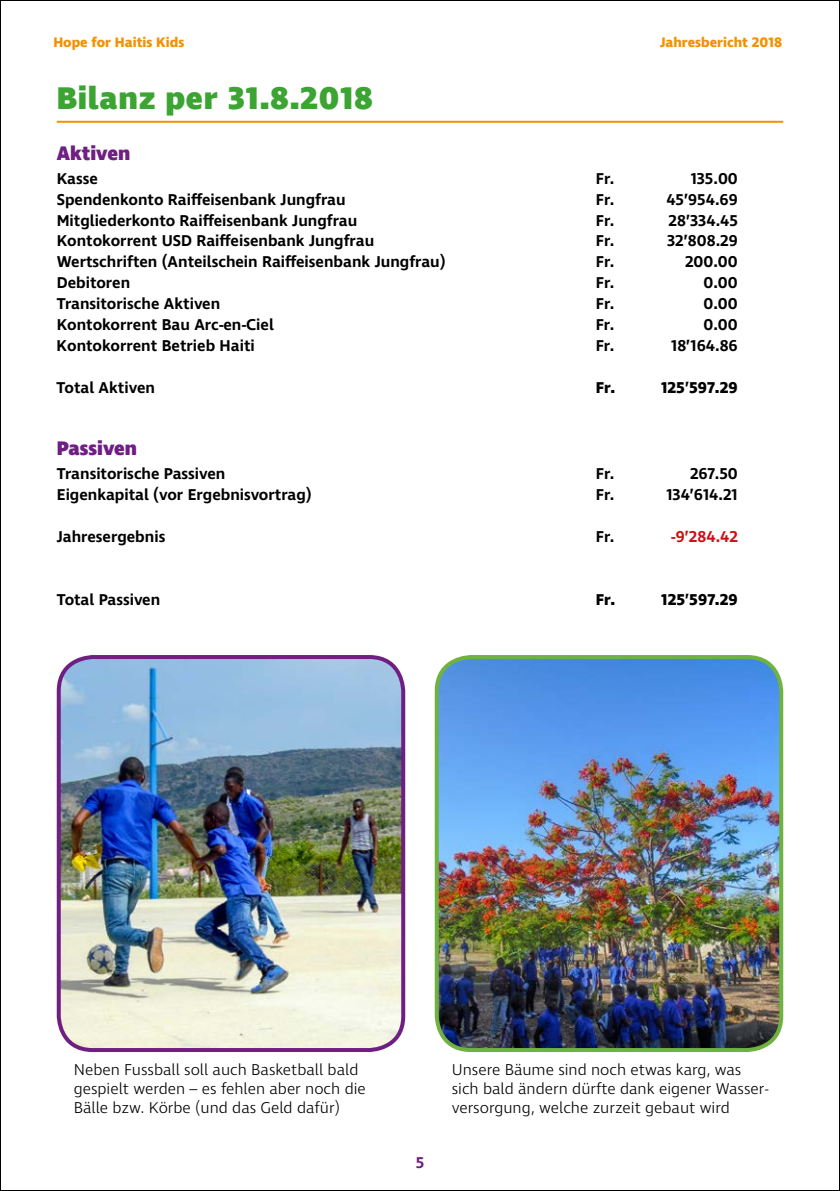
<style>
.page{position:relative;width:840px;height:1191px;background:#fff}
.page>*{position:absolute;margin:0;border:0;box-sizing:border-box;transform-origin:0 0}
.t1{font:800 32px "Ingra";letter-spacing:.02em;color:#3ca432}
.t2{font:800 20px "Ingra";color:#6f1e82}
.t3{font:600 16px "Ingra";color:#000}
.t4{font:300 16px/18.6px "Ingra";color:#000}
.t5{font:700 16px "Ingra";color:#000}
.t6{font:600 16px "Ingra";color:#cd1013}
.t7{font:600 16px "Ingra";color:#6f1e82}
.t8{font:700 14px "Ingra";color:#f39100}
.s1{font-weight:600}
</style>
<div class="page">
<hr style="left:57px;top:121px;width:725px;height:2px;background:#f39100">
<img style="left:59px;top:657px;width:344px;height:393px">
<div style="left:57px;top:655px;width:348px;height:397px;border:4px solid #6f1e82;border-radius:34px"></div>
<img style="left:439px;top:657px;width:341px;height:393px">
<div style="left:434px;top:655px;width:348px;height:397px;border:4px solid #70b23f;border-radius:34px"></div>
<p class="t8" style="left:53px;top:34px;width:132px">Hope for Haitis Kids</p>
<p class="t8" style="left:659px;top:34px;width:123px">Jahresbericht 2018</p>
<h1 class="t1" style="left:57px;top:78px;width:318px">Bilanz per 31.8.2018</h1>
<p class="t2" style="left:57px;top:141px;width:75px">Aktiven</p>
<p class="t3" style="left:57px;top:168px;width:43px">Kasse</p>
<p class="t3" style="left:595px;top:168px;width:20px">Fr.</p>
<p class="t3" style="left:690px;top:168px;width:49px">135.00</p>
<p class="t3" style="left:57px;top:189px;width:290px">Spendenkonto Raiffeisenbank Jungfrau</p>
<p class="t3" style="left:595px;top:189px;width:20px">Fr.</p>
<p class="t3" style="left:666px;top:189px;width:73px">45’954.69</p>
<p class="t3" style="left:57px;top:210px;width:302px">Mitgliederkonto Raiffeisenbank Jungfrau</p>
<p class="t3" style="left:595px;top:210px;width:20px">Fr.</p>
<p class="t3" style="left:668px;top:210px;width:71px">28’334.45</p>
<p class="t3" style="left:57px;top:231px;width:319px">Kontokorrent USD Raiffeisenbank Jungfrau</p>
<p class="t3" style="left:595px;top:231px;width:20px">Fr.</p>
<p class="t3" style="left:666px;top:231px;width:72px">32’808.29</p>
<p class="t3" style="left:57px;top:252px;width:390px">Wertschriften (Anteilschein Raiffeisenbank Jungfrau)</p>
<p class="t3" style="left:595px;top:252px;width:20px">Fr.</p>
<p class="t3" style="left:684px;top:252px;width:54px">200.00</p>
<p class="t3" style="left:57px;top:273px;width:75px">Debitoren</p>
<p class="t3" style="left:595px;top:273px;width:20px">Fr.</p>
<p class="t3" style="left:703px;top:273px;width:36px">0.00</p>
<p class="t3" style="left:57px;top:293px;width:165px">Transitorische Aktiven</p>
<p class="t3" style="left:595px;top:293px;width:20px">Fr.</p>
<p class="t3" style="left:703px;top:293px;width:36px">0.00</p>
<p class="t3" style="left:57px;top:314px;width:219px">Kontokorrent Bau Arc-en-Ciel</p>
<p class="t3" style="left:595px;top:314px;width:20px">Fr.</p>
<p class="t3" style="left:703px;top:314px;width:36px">0.00</p>
<p class="t3" style="left:57px;top:335px;width:200px">Kontokorrent Betrieb Haiti</p>
<p class="t3" style="left:595px;top:335px;width:20px">Fr.</p>
<p class="t3" style="left:670px;top:335px;width:68px">18’164.86</p>
<p class="t3" style="left:57px;top:377px;width:100px">Total Aktiven</p>
<p class="t5" style="left:595px;top:377px;width:21px">Fr.</p>
<p class="t5" style="left:660px;top:377px;width:78px">125<span class="s1">’</span>597.29</p>
<p class="t2" style="left:57px;top:436px;width:82px">Passiven</p>
<p class="t3" style="left:57px;top:463px;width:170px">Transitorische Passiven</p>
<p class="t3" style="left:595px;top:463px;width:20px">Fr.</p>
<p class="t3" style="left:689px;top:463px;width:49px">267.50</p>
<p class="t3" style="left:57px;top:484px;width:256px">Eigenkapital (vor Ergebnisvortrag)</p>
<p class="t3" style="left:595px;top:484px;width:20px">Fr.</p>
<p class="t3" style="left:666px;top:484px;width:73px">134’614.21</p>
<p class="t3" style="left:57px;top:526px;width:110px">Jahresergebnis</p>
<p class="t3" style="left:595px;top:526px;width:20px">Fr.</p>
<p class="t6" style="left:670px;top:526px;width:69px">-9’284.42</p>
<p class="t3" style="left:57px;top:589px;width:105px">Total Passiven</p>
<p class="t5" style="left:595px;top:589px;width:21px">Fr.</p>
<p class="t5" style="left:660px;top:589px;width:78px">125<span class="s1">’</span>597.29</p>
<p class="t4" style="left:74px;top:1061px;width:293px">Neben Fussball soll auch Basketball bald gespielt werden – es fehlen aber noch die<br>Bälle bzw. Körbe (und das Geld dafür)</p>
<p class="t4" style="left:451px;top:1061px;width:318px">Unsere Bäume sind noch etwas karg, was sich bald ändern dürfte dank eigener Wasser&shy;versorgung, welche zurzeit gebaut wird</p>
<p class="t7" style="left:415px;top:1152px;width:10px">5</p>
</div>
